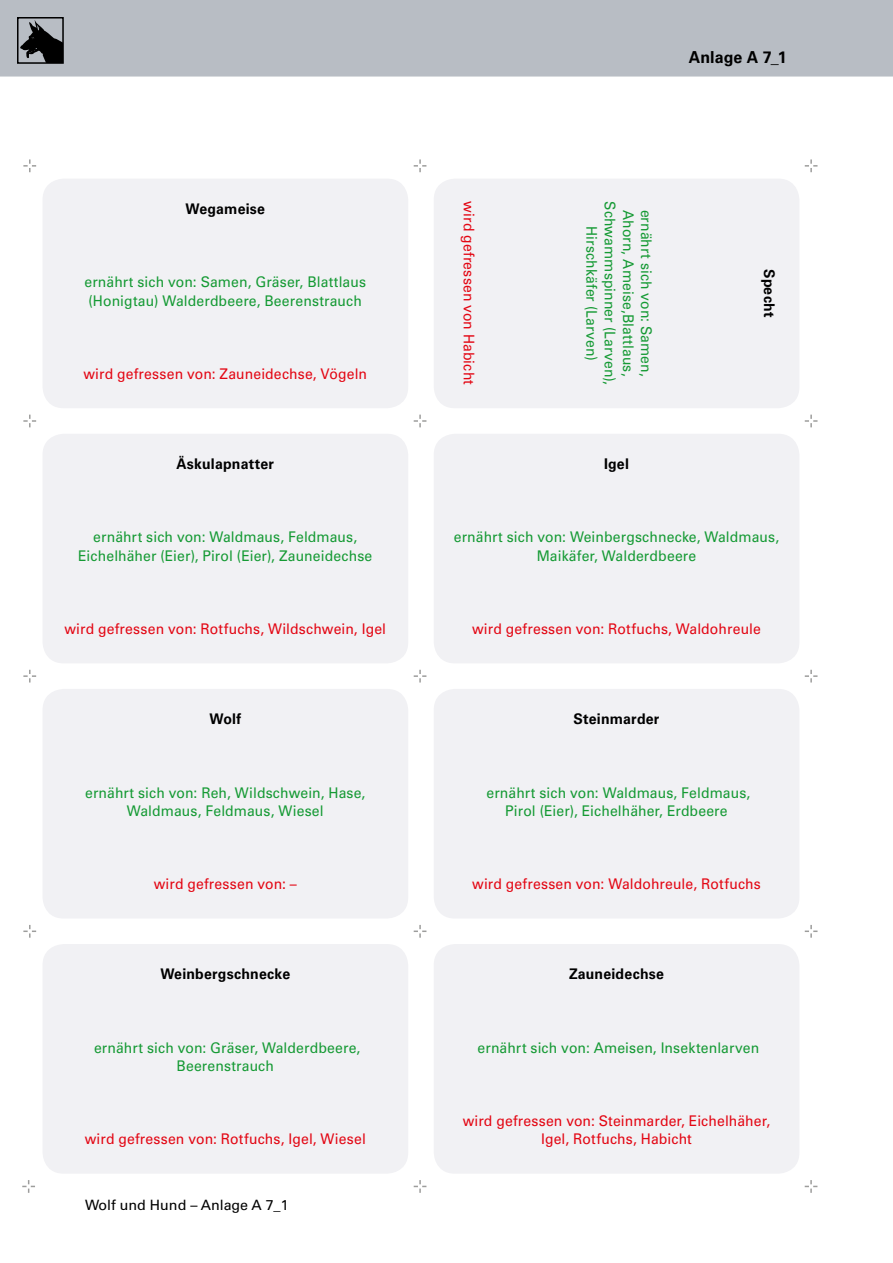
<style>
.page{position:relative;width:893px;height:1263px;background:#fff}
.page>*{position:absolute;margin:0;border:0;box-sizing:border-box;transform-origin:0 0}
.P1__Fließtext{font:700 16.5px "Univers LT Pro 65";letter-spacing:.005em;color:#000}
.P2__Thesenkasten{font:14.7px/18.3px "Univers LT Pro 55 Roman";letter-spacing:.01em;color:#159a34;text-align:center;scale:.95 1}
.P2__Thesenkasten-2{font:14.7px/18.3px "Univers LT Pro 55 Roman";letter-spacing:.01em;color:#e30613;text-align:center;scale:.95 1}
.P2__Thesenkasten-3{font:700 14.7px "Univers LT Pro 65";letter-spacing:.015em;color:#000;scale:.96 1}
.t1{font:14.25px "Univers LT Pro 55 Roman";color:#000}
</style>
<div class="page">
<div style="left:0;top:0;width:893px;height:77px;background:#b8bdc4"></div>
<svg style="left:20px;top:20px;width:41px;height:41px"></svg>
<div style="left:17px;top:17px;width:47px;height:47px;border:2px solid #000"></div>
<div style="left:43px;top:179px;width:365px;height:229px;background:#f1f1f4;border-radius:21px"></div>
<div style="left:43px;top:434px;width:365px;height:229px;background:#f1f1f4;border-radius:21px"></div>
<div style="left:43px;top:689px;width:365px;height:229px;background:#f1f1f4;border-radius:21px"></div>
<div style="left:43px;top:944px;width:365px;height:230px;background:#f1f1f4;border-radius:21px"></div>
<div style="left:434px;top:179px;width:365px;height:229px;background:#f1f1f4;border-radius:21px"></div>
<div style="left:434px;top:434px;width:365px;height:229px;background:#f1f1f4;border-radius:21px"></div>
<div style="left:434px;top:689px;width:365px;height:229px;background:#f1f1f4;border-radius:21px"></div>
<div style="left:434px;top:944px;width:365px;height:230px;background:#f1f1f4;border-radius:21px"></div>
<svg style="left:414px;top:1180px;width:12px;height:13px"></svg>
<svg style="left:22px;top:1180px;width:13px;height:13px"></svg>
<svg style="left:805px;top:1180px;width:12px;height:13px"></svg>
<svg style="left:23px;top:925px;width:13px;height:13px"></svg>
<svg style="left:23px;top:670px;width:13px;height:12px"></svg>
<svg style="left:23px;top:415px;width:13px;height:12px"></svg>
<svg style="left:23px;top:159px;width:13px;height:13px"></svg>
<svg style="left:414px;top:159px;width:12px;height:13px"></svg>
<svg style="left:414px;top:415px;width:12px;height:12px"></svg>
<svg style="left:414px;top:670px;width:12px;height:12px"></svg>
<svg style="left:414px;top:925px;width:12px;height:13px"></svg>
<svg style="left:805px;top:159px;width:12px;height:13px"></svg>
<svg style="left:805px;top:415px;width:12px;height:12px"></svg>
<svg style="left:805px;top:670px;width:12px;height:12px"></svg>
<svg style="left:805px;top:925px;width:12px;height:13px"></svg>
<p class="P2__Thesenkasten-3" style="left:185px;top:198px;width:84px">Wegameise</p>
<p class="P2__Thesenkasten" style="left:84px;top:272px;width:298px;text-align:left">ernährt sich von: Samen, Gräser, Blattlaus (Honigtau) Walderdbeere, Beerenstrauch</p>
<p class="P2__Thesenkasten-2" style="left:83px;top:364px;width:300px">wird gefressen von: Zauneidechse, Vögeln</p>
<p class="P2__Thesenkasten-3" style="left:177px;top:454px;width:103px">Äskulapnatter</p>
<p class="P2__Thesenkasten" style="left:78px;top:527px;width:311px">ernährt sich von: Waldmaus, Feldmaus,<br>Eichelhäher (Eier), Pirol (Eier), Zauneidechse</p>
<p class="P2__Thesenkasten-2" style="left:64px;top:619px;width:340px">wird gefressen von: Rotfuchs, Wildschwein, Igel</p>
<p class="P2__Thesenkasten-3" style="left:209px;top:709px;width:34px">Wolf</p>
<p class="P2__Thesenkasten" style="left:85px;top:782px;width:297px">ernährt sich von: Reh, Wildschwein, Hase,<br>Waldmaus, Feldmaus, Wiesel</p>
<p class="P2__Thesenkasten-2" style="left:154px;top:874px;width:152px">wird gefressen von: –</p>
<p class="P2__Thesenkasten-3" style="left:160px;top:964px;width:137px">Weinbergschnecke</p>
<p class="P2__Thesenkasten" style="left:94px;top:1038px;width:282px">ernährt sich von: Gräser, Walderdbeere,<br>Beerenstrauch</p>
<p class="P2__Thesenkasten-2" style="left:85px;top:1129px;width:297px">wird gefressen von: Rotfuchs, Igel, Wiesel</p>
<p class="t1" style="left:85px;top:1194px;width:205px">Wolf und Hund – Anlage A 7_1</p>
<p class="P2__Thesenkasten-2" style="left:479px;top:201px;width:195px;rotate:90deg">wird gefressen von Habicht</p>
<p class="P1__Fließtext" style="left:689px;top:46px;width:99px">Anlage A 7_1</p>
<p class="P2__Thesenkasten" style="left:620px;top:201px;width:195px;rotate:90deg">Schwammspinner (Larven),<br>Hirschkäfer (Larven)</p>
<p class="P2__Thesenkasten" style="left:638px;top:210px;width:177px;rotate:90deg">Ahorn, Ameise,Blattlaus,</p>
<p class="P2__Thesenkasten" style="left:656px;top:210px;width:177px;rotate:90deg">ernährt sich von: Samen,</p>
<p class="P2__Thesenkasten-3" style="left:604px;top:454px;width:27px">Igel</p>
<p class="P2__Thesenkasten-3" style="left:779px;top:269px;width:52px;rotate:90deg">Specht</p>
<p class="P2__Thesenkasten" style="left:454px;top:527px;width:344px">ernährt sich von: Weinbergschnecke, Waldmaus,<br>Maikäfer, Walderdbeere</p>
<p class="P2__Thesenkasten-2" style="left:472px;top:619px;width:305px">wird gefressen von: Rotfuchs, Waldohreule</p>
<p class="P2__Thesenkasten-3" style="left:574px;top:709px;width:91px">Steinmarder</p>
<p class="P2__Thesenkasten" style="left:486px;top:782px;width:279px">ernährt sich von: Waldmaus, Feldmaus,<br>Pirol (Eier), Eichelhäher, Erdbeere</p>
<p class="P2__Thesenkasten-2" style="left:472px;top:874px;width:305px">wird gefressen von: Waldohreule, Rotfuchs</p>
<p class="P2__Thesenkasten-3" style="left:569px;top:964px;width:100px">Zauneidechse</p>
<p class="P2__Thesenkasten" style="left:478px;top:1038px;width:298px">ernährt sich von: Ameisen, Insektenlarven</p>
<p class="P2__Thesenkasten-2" style="left:463px;top:1111px;width:325px">wird gefressen von: Steinmarder, Eichelhäher,<br>Igel, Rotfuchs, Habicht</p>
</div>
